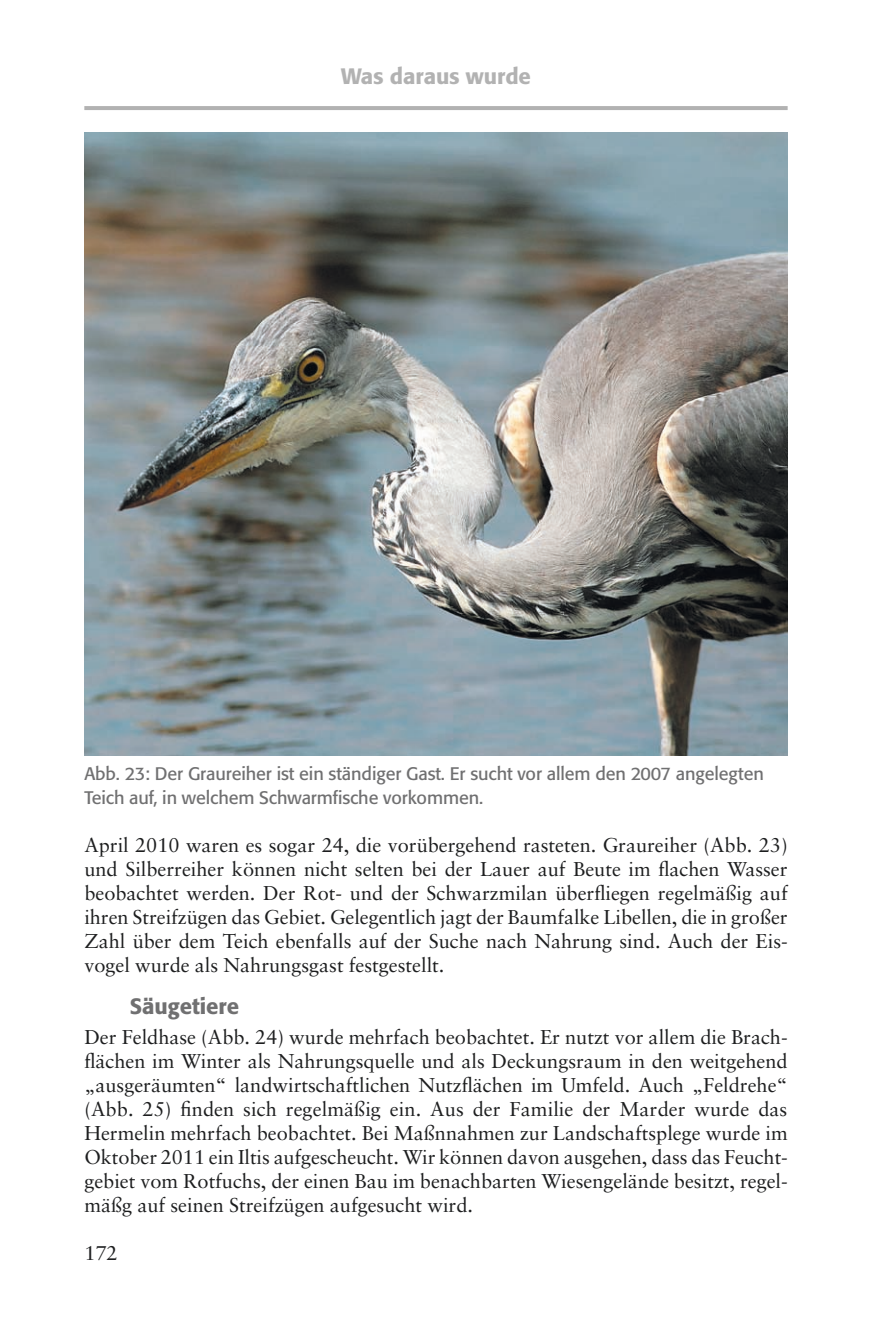
<style>
.page{position:relative;width:879px;height:1317px;background:#fff}
.page>*{position:absolute;margin:0;border:0;box-sizing:border-box;transform-origin:0 0}
.t1{font:500 22px "Formata";color:#b2b2b2}
.t2{font:500 22px "Formata";color:#707071}
.t3{font:20px/24px "Sabon";color:#1d1e1f;text-align:justify}
.t4{font:18px/24px "Formata";letter-spacing:-.005em;color:#707071}
</style>
<div class="page">
<svg style="left:84px;top:106px;width:704px;height:650px;background:#878e8e"></svg>
<p class="t1" style="left:341px;top:66px;width:191px">Was daraus wurde</p>
<p class="t4" style="left:84px;top:763px;width:681px">Abb. 23: Der Graureiher ist ein ständiger Gast. Er sucht vor allem den 2007 angelegten<br>Teich auf, in welchem Schwarmfische vorkommen.</p>
<p class="t3" style="left:84px;top:835px;width:705px">April 2010 waren es sogar 24, die vorübergehend rasteten. Graureiher (Abb. 23) und Silberreiher können nicht selten bei der Lauer auf Beute im flachen Wasser beobachtet werden. Der Rot- und der Schwarzmilan überfliegen regelmäßig auf ihren Streifzügen das Gebiet. Gelegentlich jagt der Baumfalke Libellen, die in großer Zahl über dem Teich ebenfalls auf der Suche nach Nahrung sind. Auch der Eis&shy;vogel wurde als Nahrungsgast festgestellt.</p>
<p class="t2" style="left:130px;top:996px;width:111px">Säugetiere</p>
<p class="t3" style="left:84px;top:1027px;width:705px">Der Feldhase (Abb. 24) wurde mehrfach beobachtet. Er nutzt vor allem die Brach&shy;flächen im Winter als Nahrungsquelle und als Deckungsraum in den weitgehend „ausgeräumten“ landwirtschaftlichen Nutzflächen im Umfeld. Auch „Feldrehe“ (Abb. 25) finden sich regelmäßig ein. Aus der Familie der Marder wurde das Hermelin mehrfach beobachtet. Bei Maßnnahmen zur Landschaftsplege wurde im Oktober 2011 ein Iltis aufgescheucht. Wir können davon ausgehen, dass das Feucht&shy;gebiet vom Rotfuchs, der einen Bau im benachbarten Wiesengelände besitzt, regel&shy;mäßg auf seinen Streifzügen aufgesucht wird.</p>
<p class="t3" style="left:84px;top:1243px;width:35px">172</p>
</div>
